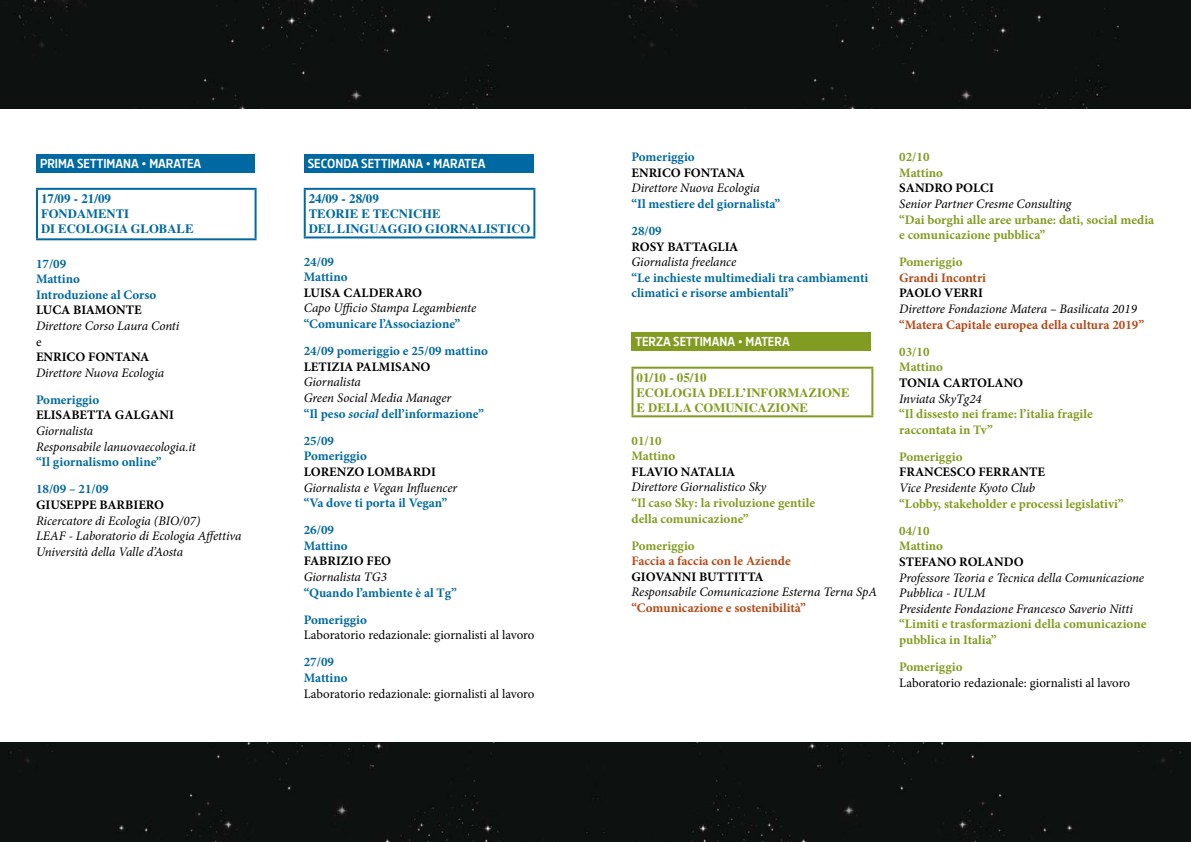
<style>
.page{position:relative;width:1191px;height:842px;background:#fff}
.page>*{position:absolute;margin:0;border:0;box-sizing:border-box;transform-origin:0 0}
.t1{font:italic 13px/15.6px "Minion Pro";letter-spacing:-.005em;color:#000}
.t2{font:700 13px/15.6px "Minion Pro";color:#819c20}
.t3{font:700 13px/15.6px "Minion Pro";color:#0069a1}
.t4{font:700 13px "Minion Pro";color:#000}
.t5{font:13px "Minion Pro";color:#000}
.t6{font:700 13px "Minion Pro";color:#b64815}
.t7{font:700 13px "Dsignes";color:#fff}
.t8{font:700 13px "Times";color:#0069a1}
.t9{font:700 13px "Minion Pro";letter-spacing:-.025em;color:#000}
.t10{font:700 13px "Times";color:#819c20}
.t11{font:700 12.7px/15.2px "Times";color:#0069a1}
.t12{font:700 12.7px/15.2px "Times";color:#819c20}
.s1{font-weight:700;font-style:normal;color:#0069a1}
.s2{font-weight:700;color:#0069a1}
</style>
<div class="page">
<div style="left:0;top:0;width:1191px;height:108px;background:#0d1110"></div>
<div style="left:0;top:743px;width:1191px;height:99px;background:#0d1110"></div>
<div style="left:36px;top:154px;width:218px;height:18px;background:#0069a1"></div>
<hr style="left:36px;top:188px;width:220px;height:2px;background:#0069a1">
<hr style="left:36px;top:190px;width:2px;height:48px;background:#0069a1">
<hr style="left:254px;top:190px;width:2px;height:48px;background:#0069a1">
<hr style="left:36px;top:238px;width:220px;height:2px;background:#0069a1">
<div style="left:304px;top:154px;width:229px;height:18px;background:#0069a1"></div>
<hr style="left:304px;top:188px;width:231px;height:2px;background:#0069a1">
<hr style="left:304px;top:190px;width:2px;height:46px;background:#0069a1">
<hr style="left:533px;top:190px;width:2px;height:46px;background:#0069a1">
<hr style="left:304px;top:236px;width:231px;height:2px;background:#0069a1">
<div style="left:631px;top:333px;width:240px;height:18px;background:#819c20"></div>
<hr style="left:631px;top:367px;width:242px;height:2px;background:#819c20">
<hr style="left:631px;top:369px;width:2px;height:46px;background:#819c20">
<hr style="left:871px;top:369px;width:2px;height:46px;background:#819c20">
<hr style="left:631px;top:415px;width:242px;height:2px;background:#819c20">
<p class="t7" style="left:40px;top:155px;width:163px">PRIMA SETTIMANA • MARATEA</p>
<p class="t8" style="left:41px;top:191px;width:72px">17/09 - 21/09</p>
<p class="t11" style="left:41px;top:206px;width:154px">FONDAMENTI<br>DI ECOLOGIA GLOBALE</p>
<p class="t3" style="left:36px;top:255px;width:122px">17/09<br>Mattino<br>Introduzione al Corso</p>
<p class="t4" style="left:36px;top:301px;width:107px">LUCA BIAMONTE</p>
<p class="t1" style="left:36px;top:318px;width:145px">Direttore Corso Laura Conti</p>
<p class="t5" style="left:36px;top:333px;width:7px">e</p>
<p class="t4" style="left:36px;top:348px;width:115px">ENRICO FONTANA</p>
<p class="t1" style="left:36px;top:365px;width:130px">Direttore Nuova Ecologia</p>
<p class="t3" style="left:36px;top:392px;width:65px">Pomeriggio</p>
<p class="t4" style="left:36px;top:406px;width:139px">ELISABETTA GALGANI</p>
<p class="t1" style="left:36px;top:423px;width:161px">Giornalista<br>Responsabile lanuovaecologia.it</p>
<p class="t3" style="left:36px;top:448px;width:127px;line-height:27.1px">“Il giornalismo online”<br>18/09 – 21/09</p>
<p class="t4" style="left:36px;top:496px;width:130px">GIUSEPPE BARBIERO</p>
<p class="t1" style="left:36px;top:513px;width:207px">Ricercatore di Ecologia (BIO/07)<br>LEAF - Laboratorio di Ecologia Affettiva<br>Università della Valle d’Aosta</p>
<p class="t7" style="left:308px;top:155px;width:179px">SECONDA SETTIMANA • MARATEA</p>
<p class="t8" style="left:309px;top:191px;width:72px">24/09 - 28/09</p>
<p class="t11" style="left:309px;top:206px;width:223px">TEORIE E TECNICHE<br>DEL LINGUAGGIO GIORNALISTICO</p>
<p class="t3" style="left:304px;top:254px;width:45px">24/09<br>Mattino</p>
<p class="t4" style="left:304px;top:284px;width:120px">LUISA CALDERARO</p>
<p class="t1" style="left:304px;top:300px;width:174px">Capo Ufficio Stampa Legambiente</p>
<p class="t3" style="left:304px;top:310px;width:186px;line-height:27.1px">“Comunicare l’Associazione”<br>24/09 pomeriggio e 25/09 mattino</p>
<p class="t4" style="left:304px;top:357px;width:128px">LETIZIA PALMISANO</p>
<p class="t1" style="left:304px;top:374px;width:182px">Giornalista<br>Green Social Media Manager<br><span class="s1">“Il peso</span> <span class="s2">social</span> <span class="s1">dell’informazione”</span></p>
<p class="t3" style="left:304px;top:433px;width:65px">25/09<br>Pomeriggio</p>
<p class="t4" style="left:304px;top:463px;width:134px">LORENZO LOMBARDI</p>
<p class="t1" style="left:304px;top:479px;width:155px">Giornalista e Vegan Influencer</p>
<p class="t3" style="left:304px;top:489px;width:145px;line-height:27.1px">“Va dove ti porta il Vegan”<br>26/09</p>
<p class="t3" style="left:304px;top:538px;width:45px">Mattino</p>
<p class="t4" style="left:304px;top:552px;width:89px">FABRIZIO FEO</p>
<p class="t1" style="left:304px;top:569px;width:85px">Giornalista TG3</p>
<p class="t3" style="left:304px;top:579px;width:155px;line-height:27.1px">“Quando l’ambiente è al Tg”<br>Pomeriggio</p>
<p class="t5" style="left:304px;top:626px;width:232px">Laboratorio redazionale: giornalisti al lavoro</p>
<p class="t3" style="left:304px;top:654px;width:45px">27/09<br>Mattino</p>
<p class="t5" style="left:304px;top:685px;width:232px">Laboratorio redazionale: giornalisti al lavoro</p>
<p class="t3" style="left:631px;top:149px;width:65px">Pomeriggio</p>
<p class="t4" style="left:631px;top:163px;width:115px">ENRICO FONTANA</p>
<p class="t1" style="left:631px;top:180px;width:130px">Direttore Nuova Ecologia</p>
<p class="t3" style="left:631px;top:190px;width:150px;line-height:27.1px">“Il mestiere del giornalista”<br>28/09</p>
<p class="t9" style="left:631px;top:237px;width:108px">ROSY BATTAGLIA</p>
<p class="t1" style="left:631px;top:254px;width:106px">Giornalista freelance</p>
<p class="t3" style="left:631px;top:270px;width:238px">“Le inchieste multimediali tra cambiamenti climatici e risorse ambientali”</p>
<p class="t7" style="left:635px;top:334px;width:156px">TERZA SETTIMANA • MATERA</p>
<p class="t10" style="left:636px;top:370px;width:72px">01/10 - 05/10</p>
<p class="t12" style="left:636px;top:385px;width:214px">ECOLOGIA DELL’INFORMAZIONE<br>E DELLA COMUNICAZIONE</p>
<p class="t2" style="left:631px;top:432px;width:45px">01/10<br>Mattino</p>
<p class="t4" style="left:631px;top:462px;width:105px">FLAVIO NATALIA</p>
<p class="t1" style="left:631px;top:479px;width:136px">Direttore Giornalistico Sky</p>
<p class="t2" style="left:631px;top:495px;width:185px">“Il caso Sky: la rivoluzione gentile della comunicazione”</p>
<p class="t2" style="left:631px;top:537px;width:65px">Pomeriggio</p>
<p class="t6" style="left:631px;top:552px;width:161px">Faccia a faccia con le Aziende</p>
<p class="t4" style="left:631px;top:567px;width:134px">GIOVANNI BUTTITTA</p>
<p class="t1" style="left:631px;top:584px;width:247px">Responsabile Comunicazione Esterna Terna SpA</p>
<p class="t6" style="left:631px;top:599px;width:176px">“Comunicazione e sostenibilità”</p>
<p class="t2" style="left:899px;top:149px;width:45px">02/10<br>Mattino</p>
<p class="t4" style="left:899px;top:179px;width:96px">SANDRO POLCI</p>
<p class="t1" style="left:899px;top:196px;width:174px">Senior Partner Cresme Consulting</p>
<p class="t2" style="left:899px;top:211px;width:256px">“Dai borghi alle aree urbane: dati, social media e comunicazione pubblica”</p>
<p class="t2" style="left:899px;top:254px;width:65px">Pomeriggio</p>
<p class="t6" style="left:899px;top:268px;width:88px">Grandi Incontri</p>
<p class="t4" style="left:899px;top:284px;width:85px">PAOLO VERRI</p>
<p class="t1" style="left:899px;top:301px;width:239px">Direttore Fondazione Matera – Basilicata 2019</p>
<p class="t6" style="left:899px;top:315px;width:246px">“Matera Capitale europea della cultura 2019”</p>
<p class="t2" style="left:899px;top:344px;width:45px">03/10<br>Mattino</p>
<p class="t4" style="left:899px;top:374px;width:125px">TONIA CARTOLANO</p>
<p class="t1" style="left:899px;top:391px;width:84px">Inviata SkyTg24</p>
<p class="t2" style="left:899px;top:406px;width:195px">“Il dissesto nei frame: l’italia fragile raccontata in Tv”</p>
<p class="t2" style="left:899px;top:449px;width:65px">Pomeriggio</p>
<p class="t4" style="left:899px;top:463px;width:147px">FRANCESCO FERRANTE</p>
<p class="t1" style="left:899px;top:480px;width:137px">Vice Presidente Kyoto Club</p>
<p class="t2" style="left:899px;top:490px;width:226px;line-height:27.1px">“Lobby, stakeholder e processi legislativi”<br>04/10</p>
<p class="t2" style="left:899px;top:538px;width:45px">Mattino</p>
<p class="t4" style="left:899px;top:553px;width:126px">STEFANO ROLANDO</p>
<p class="t1" style="left:899px;top:570px;width:246px">Professore Teoria e Tecnica della Comunicazione<br>Pubblica - IULM<br>Presidente Fondazione Francesco Saverio Nitti</p>
<p class="t2" style="left:899px;top:616px;width:249px">“Limiti e trasformazioni della comunicazione pubblica in Italia”</p>
<p class="t2" style="left:899px;top:659px;width:65px">Pomeriggio</p>
<p class="t5" style="left:899px;top:674px;width:232px">Laboratorio redazionale: giornalisti al lavoro</p>
</div>
